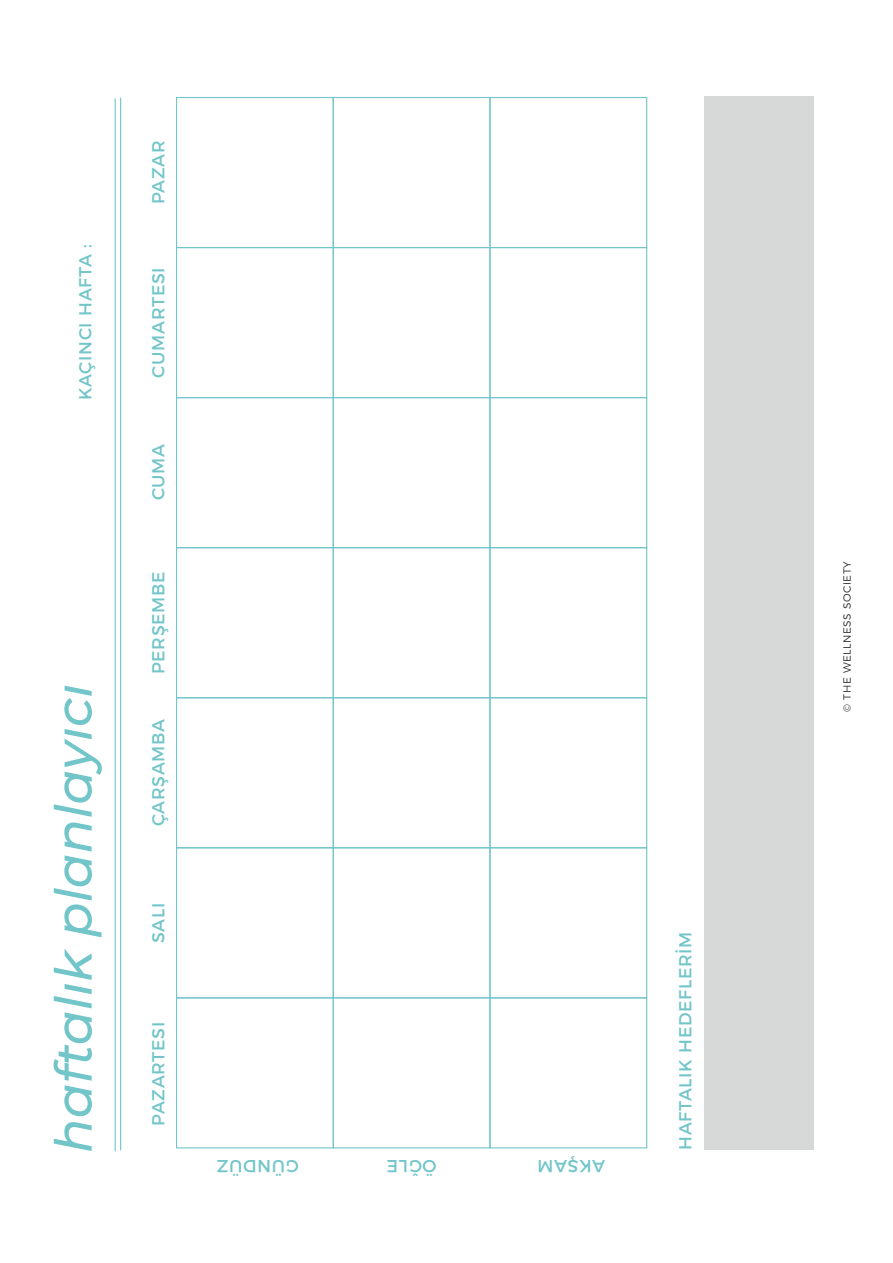
<style>
.page{position:relative;width:893px;height:1263px;background:#fff}
.page>*{position:absolute;margin:0;border:0;box-sizing:border-box;transform-origin:0 0}
.t1{font:italic 500 51px "Montserrat";color:#72c5c8}
.t2{font:17.4px "Montserrat";letter-spacing:.04em;color:#72c5c9}
.t3{font:300 10.5px "Montserrat";letter-spacing:.05em;color:#292d2f}
</style>
<div class="page">
<div style="left:176px;top:997px;width:158px;height:151px;border:1px solid #72c5c9"></div>
<div style="left:176px;top:847px;width:158px;height:151px;border:1px solid #72c5c9"></div>
<div style="left:176px;top:697px;width:158px;height:151px;border:1px solid #72c5c9"></div>
<div style="left:176px;top:547px;width:158px;height:151px;border:1px solid #72c5c9"></div>
<div style="left:176px;top:397px;width:158px;height:151px;border:1px solid #72c5c9"></div>
<div style="left:176px;top:247px;width:158px;height:151px;border:1px solid #72c5c9"></div>
<div style="left:176px;top:97px;width:158px;height:151px;border:1px solid #72c5c9"></div>
<div style="left:333px;top:997px;width:158px;height:151px;border:1px solid #72c5c9"></div>
<div style="left:333px;top:847px;width:158px;height:151px;border:1px solid #72c5c9"></div>
<div style="left:333px;top:697px;width:158px;height:151px;border:1px solid #72c5c9"></div>
<div style="left:333px;top:547px;width:158px;height:151px;border:1px solid #72c5c9"></div>
<div style="left:333px;top:397px;width:158px;height:151px;border:1px solid #72c5c9"></div>
<div style="left:333px;top:247px;width:158px;height:151px;border:1px solid #72c5c9"></div>
<div style="left:333px;top:97px;width:158px;height:151px;border:1px solid #72c5c9"></div>
<div style="left:489px;top:997px;width:158px;height:151px;border:1px solid #72c5c9"></div>
<div style="left:489px;top:847px;width:158px;height:151px;border:1px solid #72c5c9"></div>
<div style="left:489px;top:697px;width:158px;height:151px;border:1px solid #72c5c9"></div>
<div style="left:489px;top:547px;width:158px;height:151px;border:1px solid #72c5c9"></div>
<div style="left:489px;top:397px;width:158px;height:151px;border:1px solid #72c5c9"></div>
<div style="left:489px;top:247px;width:158px;height:151px;border:1px solid #72c5c9"></div>
<div style="left:489px;top:97px;width:158px;height:151px;border:1px solid #72c5c9"></div>
<hr style="left:120px;top:98px;width:1px;height:1052px;background:#72c5c8">
<hr style="left:115px;top:98px;width:1px;height:1053px;background:#72c5c8">
<div style="left:704px;top:97px;width:110px;height:1053px;background:#d7d9d8"></div>
<p class="t2" style="left:72px;top:400px;width:158px;rotate:-90deg">KAÇINCI HAFTA :</p>
<p class="t1" style="left:38px;top:1153px;width:471px;rotate:-90deg">haftalık planlayıcı</p>
<p class="t2" style="left:144px;top:204px;width:65px;rotate:-90deg">PAZAR</p>
<p class="t2" style="left:144px;top:378px;width:112px;rotate:-90deg">CUMARTESI</p>
<p class="t2" style="left:144px;top:500px;width:58px;rotate:-90deg">CUMA</p>
<p class="t2" style="left:144px;top:674px;width:104px;rotate:-90deg">PERŞEMBE</p>
<p class="t2" style="left:144px;top:826px;width:109px;rotate:-90deg">ÇARŞAMBA</p>
<p class="t2" style="left:144px;top:943px;width:42px;rotate:-90deg">SALI</p>
<p class="t2" style="left:144px;top:1126px;width:106px;rotate:-90deg">PAZARTESI</p>
<p class="t2" style="left:299px;top:1180px;width:84px;rotate:-180deg">GÜNDÜZ</p>
<p class="t2" style="left:436px;top:1180px;width:51px;rotate:-180deg">ÖĞLE</p>
<p class="t2" style="left:605px;top:1180px;width:69px;rotate:-180deg">AKŞAM</p>
<p class="t2" style="left:671px;top:1150px;width:220px;rotate:-90deg">HAFTALIK HEDEFLERİM</p>
<p class="t3" style="left:839px;top:712px;width:152px;rotate:-90deg">© THE WELLNESS SOCIETY</p>
</div>
